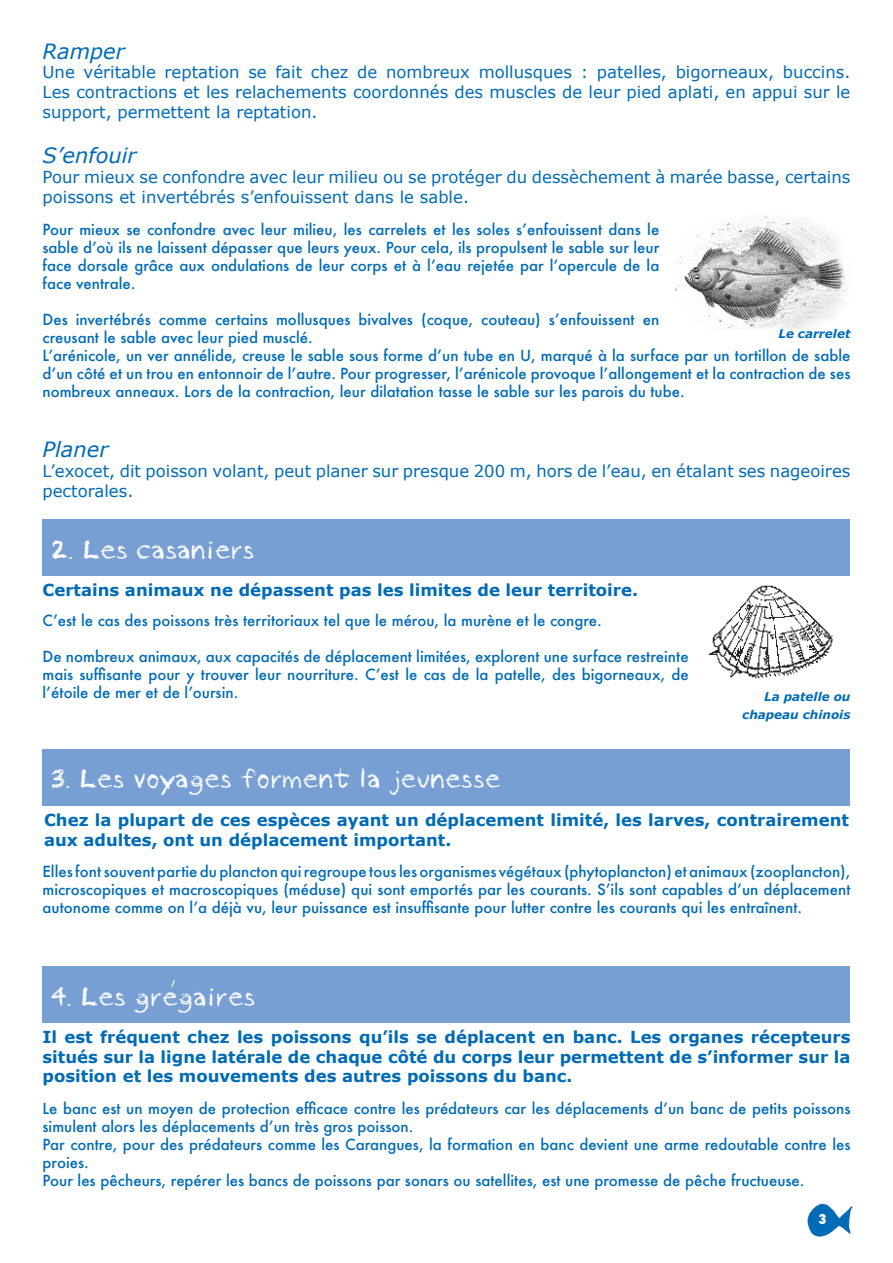
<style>
.page{position:relative;width:893px;height:1263px;background:#fff}
.page>*{position:absolute;margin:0;border:0;box-sizing:border-box;transform-origin:0 0}
.t1{font:27px "pastel";color:#fff}
.t2{font:italic 21px "Verdana";color:#006bb6}
.t3{font:16.5px/19.8px "Verdana";color:#006bb6}
.t4{font:700 16.5px/19.8px "Verdana";color:#006bb6;text-align:justify}
.t5{font:500 15px/18px "Futura";color:#006bb6;text-align:justify}
.t6{font:800 condensed 13.5px "Futura";color:#fff}
.t7{font:italic 700 12px/18px "Verdana";color:#006bb6;text-align:right}
</style>
<div class="page">
<img style="left:674px;top:216px;width:174px;height:112px">
<img style="left:708px;top:585px;width:125px;height:94px">
<div style="left:43px;top:520px;width:807px;height:56px;background:#789fd3"></div>
<div style="left:43px;top:749px;width:807px;height:57px;background:#789fd3"></div>
<div style="left:43px;top:966px;width:807px;height:57px;background:#789fd3"></div>
<img style="left:807px;top:1203px;width:46px;height:34px">
<p class="t2" style="left:43px;top:38px;width:84px">Ramper</p>
<p class="t3" style="left:43px;top:63px;width:809px;text-align:justify">Une véritable reptation se fait chez de nombreux mollusques : patelles, bigorneaux, buccins.<br>Les contractions et les relachements coordonnés des muscles de leur pied aplati, en appui sur le support, permettent la reptation.</p>
<p class="t2" style="left:43px;top:142px;width:95px">S’enfouir</p>
<p class="t3" style="left:43px;top:167px;width:809px">Pour mieux se confondre avec leur milieu ou se protéger du dessèchement à marée basse, certains poissons et invertébrés s’enfouissent dans le sable.</p>
<p class="t5" style="left:43px;top:220px;width:618px">Pour mieux se confondre avec leur milieu, les carrelets et les soles s’enfouissent dans le sable d’où ils ne laissent dépasser que leurs yeux. Pour cela, ils propulsent le sable sur leur face dorsale grâce aux ondulations de leur corps et à l’eau rejetée par l’opercule de la face ventrale.</p>
<p class="t5" style="left:43px;top:310px;width:618px">Des invertébrés comme certains mollusques bivalves (coque, couteau) s’enfouissent en creusant le sable avec leur pied musclé.</p>
<p class="t5" style="left:43px;top:346px;width:809px">L’arénicole, un ver annélide, creuse le sable sous forme d’un tube en U, marqué à la surface par un tortillon de sable d’un côté et un trou en entonnoir de l’autre. Pour progresser, l’arénicole provoque l’allongement et la contraction de ses nombreux anneaux. Lors de la contraction, leur dilatation tasse le sable sur les parois du tube.</p>
<p class="t7" style="left:778px;top:325px;width:74px">Le carrelet</p>
<p class="t2" style="left:43px;top:436px;width:67px">Planer</p>
<p class="t3" style="left:43px;top:461px;width:809px">L’exocet, dit poisson volant, peut planer sur presque 200 m, hors de l’eau, en étalant ses nageoires pectorales.</p>
<p class="t1" style="left:51px;top:537px;width:205px">2. Les casaniers</p>
<p class="t4" style="left:43px;top:580px;width:597px">Certains animaux ne dépassent pas les limites de leur territoire.</p>
<p class="t5" style="left:43px;top:611px;width:561px">C’est le cas des poissons très territoriaux tel que le mérou, la murène et le congre.</p>
<p class="t5" style="left:43px;top:647px;width:648px">De nombreux animaux, aux capacités de déplacement limitées, explorent une surface restreinte mais suffisante pour y trouver leur nourriture. C’est le cas de la patelle, des bigorneaux, de l’étoile de mer et de l’oursin.</p>
<p class="t1" style="left:51px;top:766px;width:451px">3. Les voyages forment la jeunesse</p>
<p class="t7" style="left:742px;top:688px;width:110px">La patelle ou chapeau chinois</p>
<p class="t4" style="left:44px;top:810px;width:806px">Chez la plupart de ces espèces ayant un déplacement limité, les larves, contrairement aux adultes, ont un déplacement important.</p>
<p class="t5" style="left:43px;top:862px;width:809px">Elles font souvent partie du plancton qui regroupe tous les organismes végétaux (phytoplancton) et animaux (zooplancton), microscopiques et macroscopiques (méduse) qui sont emportés par les courants. S’ils sont capables d’un déplacement autonome comme on l’a déjà vu, leur puissance est insuffisante pour lutter contre les courants qui les entraînent.</p>
<p class="t1" style="left:51px;top:984px;width:206px">4. Les gregaires</p>
<p class="t4" style="left:43px;top:1027px;width:809px">Il est fréquent chez les poissons qu’ils se déplacent en banc. Les organes récepteurs situés sur la ligne latérale de chaque côté du corps leur permettent de s’informer sur la position et les mouvements des autres poissons du banc.</p>
<p class="t5" style="left:43px;top:1099px;width:809px">Le banc est un moyen de protection efficace contre les prédateurs car les déplacements d’un banc de petits poissons simulent alors les déplacements d’un très gros poisson.</p>
<p class="t5" style="left:43px;top:1135px;width:809px">Par contre, pour des prédateurs comme les Carangues, la formation en banc devient une arme redoutable contre les proies.</p>
<p class="t5" style="left:43px;top:1171px;width:763px">Pour les pêcheurs, repérer les bancs de poissons par sonars ou satellites, est une promesse de pêche fructueuse.</p>
<p class="t6" style="left:819px;top:1210px;width:10px">3</p>
</div>
